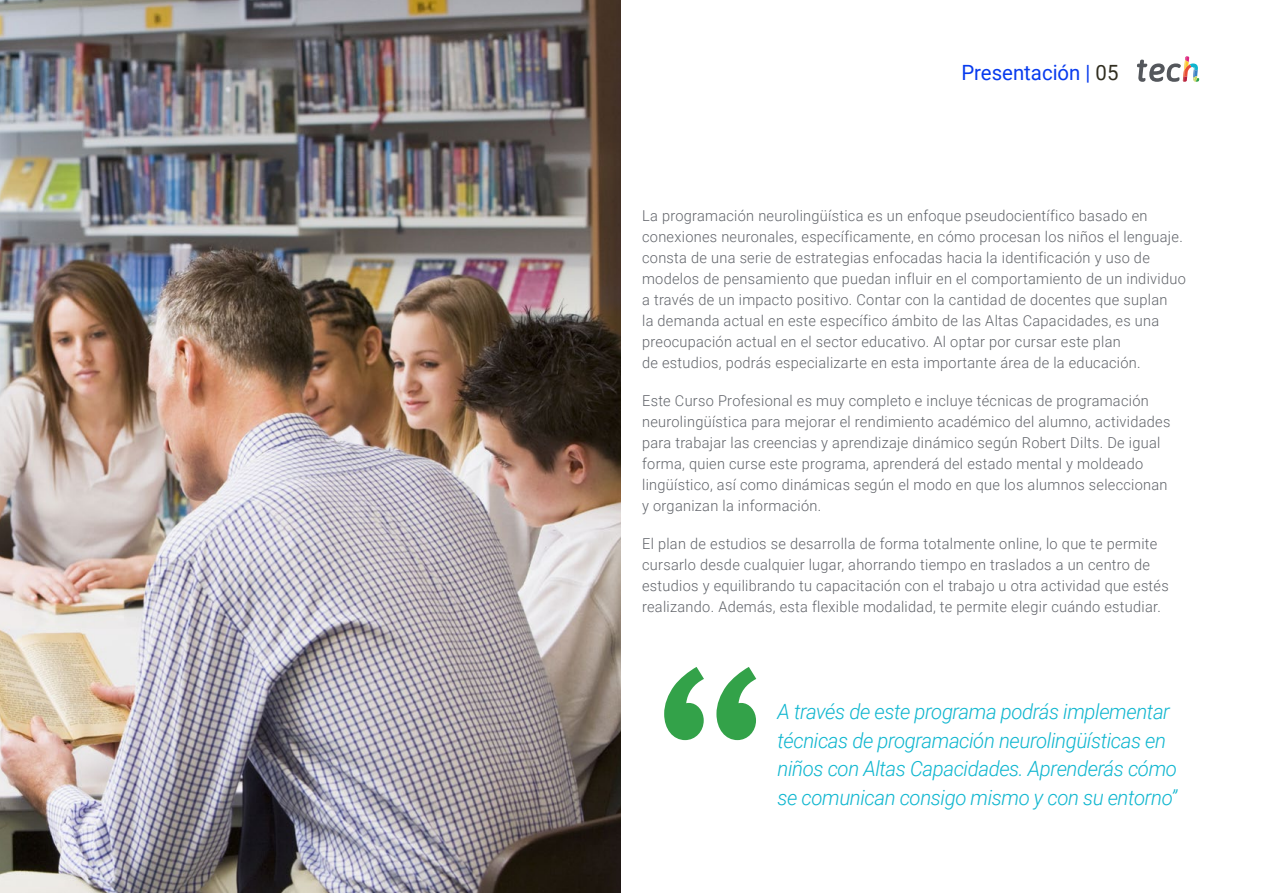
<style>
.page{position:relative;width:1263px;height:893px;background:#fff}
.page>*{position:absolute;margin:0;border:0;box-sizing:border-box;transform-origin:0 0}
.t1{font:italic 300 21px/28.5px "Roboto";letter-spacing:-.02em;color:#0fb6cf}
.t2{font:21px "Roboto";color:#083bee}
.t3{font:300 15px/21px "Roboto";letter-spacing:.02em;color:#61646a}
.s1{color:#312e20}
</style>
<div class="page">
<svg style="left:664px;top:667px;width:92px;height:73px"></svg>
<img style="left:0;top:0;width:621px;height:893px">
<svg style="left:1137px;top:56px;width:62px;height:26px"></svg>
<h1 class="t2" style="left:961px;top:57px;width:159px">Presentación | <span class="s1">05</span></h1>
<p class="t3" style="left:642px;top:205px;width:545px">La programación neurolingüística es un enfoque pseudocientífico basado en conexiones neuronales, específicamente, en cómo procesan los niños el lenguaje. consta de una serie de estrategias enfocadas hacia la identificación y uso de modelos de pensamiento que puedan influir en el comportamiento de un individuo a través de un impacto positivo. Contar con la cantidad de docentes que suplan<br>la demanda actual en este específico ámbito de las Altas Capacidades, es una preocupación actual en el sector educativo. Al optar por cursar este plan<br>de estudios, podrás especializarte en esta importante área de la educación.</p>
<p class="t3" style="left:642px;top:390px;width:530px">Este Curso Profesional es muy completo e incluye técnicas de programación neurolingüística para mejorar el rendimiento académico del alumno, actividades para trabajar las creencias y aprendizaje dinámico según Robert Dilts. De igual forma, quien curse este programa, aprenderá del estado mental y moldeado lingüístico, así como dinámicas según el modo en que los alumnos seleccionan y organizan la información.</p>
<p class="t3" style="left:642px;top:533px;width:528px">El plan de estudios se desarrolla de forma totalmente online, lo que te permite cursarlo desde cualquier lugar, ahorrando tiempo en traslados a un centro de estudios y equilibrando tu capacitación con el trabajo u otra actividad que estés realizando. Además, esta flexible modalidad, te permite elegir cuándo estudiar.</p>
<h1 class="t1" style="left:777px;top:697px;width:401px">A través de este programa podrás implementar técnicas de programación neurolingüísticas en niños con Altas Capacidades. Aprenderás cómo se comunican consigo mismo y con su entorno”</h1>
</div>
